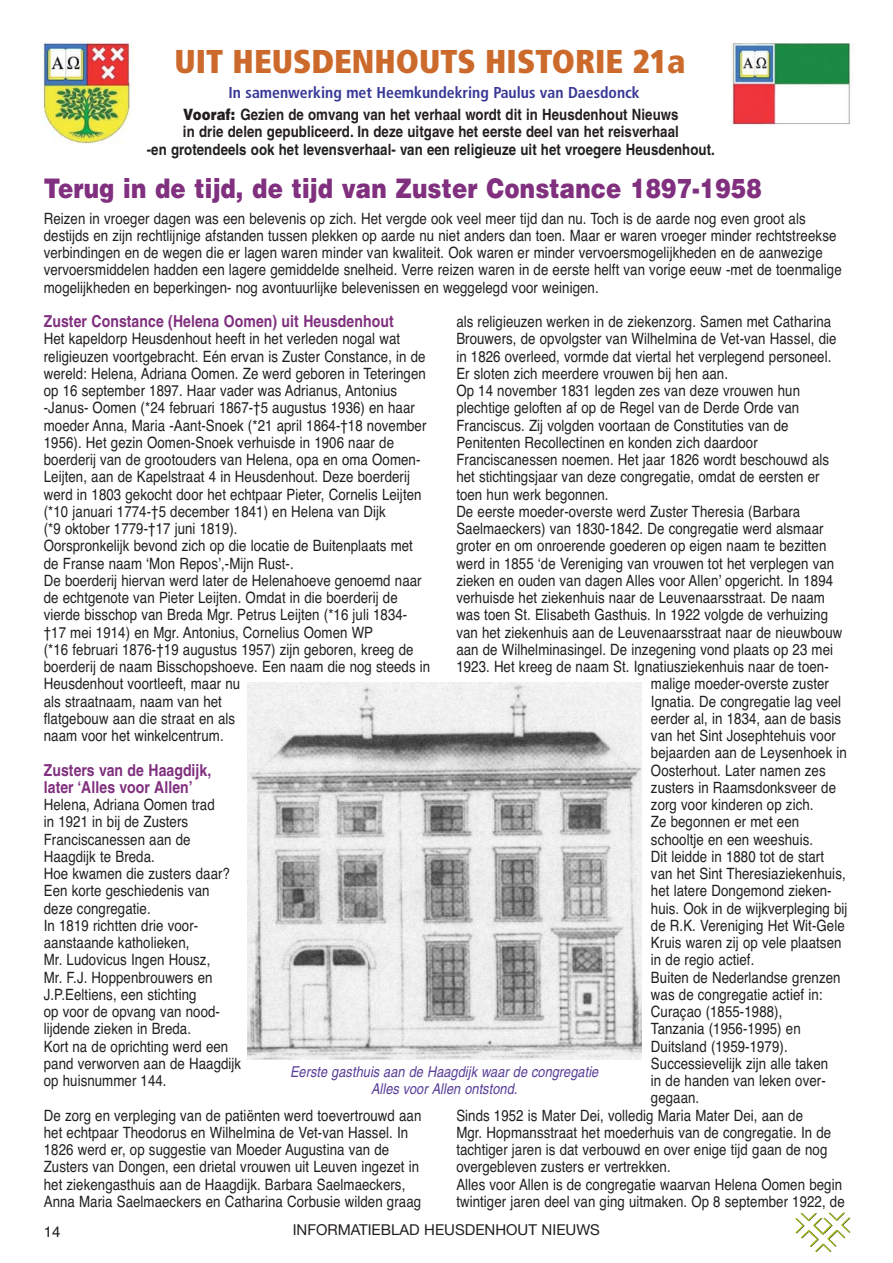
<style>
.page{position:relative;width:893px;height:1263px;background:#fff}
.page>*{position:absolute;margin:0;border:0;box-sizing:border-box;transform-origin:0 0}
.t1{font:900 condensed 33px "Frutiger";color:#cc6a2c}
.t2{font:900 27px "Helvetica";letter-spacing:.005em;color:#80307e;scale:.85 1}
.t3{font:700 16.5px/17.2px "Helvetica";letter-spacing:.005em;color:#80307e;scale:.85 1}
.t4{font:700 condensed 15.75px "Frutiger";color:#373896}
.t5{font:15.6px/17.2px "Helvetica";letter-spacing:.005em;color:#231f20;scale:.85 1}
.t6{font:700 15.6px/17.2px "Helvetica";letter-spacing:.005em;color:#231f20;text-align:center;scale:.85 1}
.t7{font:italic 15px/16.5px "Helvetica";color:#573e98;text-align:center;scale:.85 1}
.t8{font:15px "Helvetica Neue";color:#231f20}
.t9{font:15px "Helvetica";color:#231f20}
.s1{font-weight:900}
</style>
<div class="page">
<svg style="left:795px;top:1212px;width:55px;height:40px"></svg>
<img style="left:43px;top:42px;width:90px;height:102px">
<img style="left:731px;top:43px;width:122px;height:82px">
<img style="left:248px;top:683px;width:394px;height:376px">
<h1 class="t1" style="left:174px;top:49px;width:512px">UIT HEUSDENHOUTS HISTORIE 21a</h1>
<p class="t6" style="left:147px;top:107px;width:670px"><span class="s1">Vooraf:</span> Gezien de omvang van het verhaal wordt dit in Heusdenhout Nieuws<br>in drie delen gepubliceerd. In deze uitgave het eerste deel van het reisverhaal<br>-en grotendeels ook het levensverhaal- van een religieuze uit het vroegere Heusdenhout.</p>
<p class="t4" style="left:229px;top:86px;width:413px">In samenwerking met Heemkundekring Paulus van Daesdonck</p>
<h2 class="t2" style="left:44px;top:178px;width:846px">Terug in de tijd, de tijd van Zuster Constance 1897-1958</h2>
<p class="t5" style="left:44px;top:211px;width:940px">Reizen in vroeger dagen was een belevenis op zich. Het vergde ook veel meer tijd dan nu. Toch is de aarde nog even groot als destijds en zijn rechtlijnige afstanden tussen plekken op aarde nu niet anders dan toen. Maar er waren vroeger minder rechtstreekse verbindingen en de wegen die er lagen waren minder van kwaliteit. Ook waren er minder vervoersmogelijkheden en de aanwezige vervoersmiddelen hadden een lagere gemiddelde snelheid. Verre reizen waren in de eerste helft van vorige eeuw -met de toenmalige mogelijkheden en beperkingen- nog avontuurlijke belevenissen en weggelegd voor weinigen.</p>
<p class="t3" style="left:44px;top:314px;width:413px">Zuster Constance (Helena Oomen) uit Heusdenhout</p>
<p class="t5" style="left:44px;top:332px;width:456px">Het kapeldorp Heusdenhout heeft in het verleden nogal wat religieuzen voortgebracht. Eén ervan is Zuster Constance, in de wereld: Helena, Adriana Oomen. Ze werd geboren in Teteringen op 16 september 1897. Haar vader was Adrianus, Antonius -Janus- Oomen (*24 februari 1867-†5 augustus 1936) en haar moeder Anna, Maria -Aant-Snoek (*21 april 1864-†18 november 1956). Het gezin Oomen-Snoek verhuisde in 1906 naar de boerderij van de grootouders van Helena, opa en oma Oomen-Leijten, aan de Kapelstraat 4 in Heusdenhout. Deze boerderij werd in 1803 gekocht door het echtpaar Pieter, Cornelis Leijten (*10 januari 1774-†5 december 1841) en Helena van Dijk<br>(*9 oktober 1779-†17 juni 1819).<br>Oorspronkelijk bevond zich op die locatie de Buitenplaats met de Franse naam ʻMon Reposʼ,-Mijn Rust-.<br>De boerderij hiervan werd later de Helenahoeve genoemd naar de echtgenote van Pieter Leijten. Omdat in die boerderij de vierde bisschop van Breda Mgr. Petrus Leijten (*16 juli 1834- †17 mei 1914) en Mgr. Antonius, Cornelius Oomen WP<br>(*16 februari 1876-†19 augustus 1957) zijn geboren, kreeg de boerderij de naam Bisschopshoeve. Een naam die nog steeds in Heusdenhout voortleeft, maar nu<br>als straatnaam, naam van het<br>flatgebouw aan die straat en als<br>naam voor het winkelcentrum.</p>
<p class="t3" style="left:44px;top:763px;width:199px">Zusters van de Haagdijk, later ‘Alles voor Allen’</p>
<p class="t5" style="left:44px;top:797px;width:234px">Helena, Adriana Oomen trad<br>in 1921 in bij de Zusters<br>Franciscanessen aan de<br>Haagdijk te Breda.<br>Hoe kwamen die zusters daar?<br>Een korte geschiedenis van deze congregatie.<br>In 1819 richtten drie voor&shy;aanstaande katholieken,<br>Mr. Ludovicus Ingen Housz,<br>Mr. F.J. Hoppenbrouwers en<br>J.P.Eeltiens, een stichting<br>op voor de opvang van nood&shy;lijdende zieken in Breda.<br>Kort na de oprichting werd een pand verworven aan de Haagdijk op huisnummer 144.</p>
<p class="t5" style="left:44px;top:1108px;width:446px">De zorg en verpleging van de patiënten werd toevertrouwd aan het echtpaar Theodorus en Wilhelmina de Vet-van Hassel. In 1826 werd er, op suggestie van Moeder Augustina van de Zusters van Dongen, een drietal vrouwen uit Leuven ingezet in het ziekengasthuis aan de Haagdijk. Barbara Saelmaeckers, Anna Maria Saelmaeckers en Catharina Corbusie wilden graag</p>
<p class="t5" style="left:456px;top:314px;width:443px">als religieuzen werken in de ziekenzorg. Samen met Catharina</p>
<p class="t5" style="left:456px;top:332px;width:449px">Brouwers, de opvolgster van Wilhelmina de Vet-van Hassel, die</p>
<p class="t5" style="left:456px;top:349px;width:443px">in 1826 overleed, vormde dat viertal het verplegend personeel.</p>
<p class="t5" style="left:456px;top:366px;width:321px">Er sloten zich meerdere vrouwen bij hen aan.</p>
<p class="t5" style="left:456px;top:383px;width:406px">Op 14 november 1831 legden zes van deze vrouwen hun</p>
<p class="t5" style="left:456px;top:401px;width:405px">plechtige geloften af op de Regel van de Derde Orde van</p>
<p class="t5" style="left:456px;top:418px;width:392px">Franciscus. Zij volgden voortaan de Constituties van de</p>
<p class="t5" style="left:456px;top:435px;width:356px">Penitenten Recollectinen en konden zich daardoor</p>
<p class="t5" style="left:456px;top:452px;width:440px">Franciscanessen noemen. Het jaar 1826 wordt beschouwd als</p>
<p class="t5" style="left:456px;top:470px;width:429px">het stichtingsjaar van deze congregatie, omdat de eersten er</p>
<p class="t5" style="left:456px;top:487px;width:181px">toen hun werk begonnen.</p>
<p class="t5" style="left:456px;top:504px;width:406px">De eerste moeder-overste werd Zuster Theresia (Barbara</p>
<p class="t5" style="left:456px;top:522px;width:434px">Saelmaeckers) van 1830-1842. De congregatie werd alsmaar</p>
<p class="t5" style="left:456px;top:539px;width:437px">groter en om onroerende goederen op eigen naam te bezitten</p>
<p class="t5" style="left:456px;top:556px;width:446px">werd in 1855 ʻde Vereniging van vrouwen tot het verplegen van</p>
<p class="t5" style="left:456px;top:573px;width:445px">zieken en ouden van dagen Alles voor Allenʼ opgericht. In 1894</p>
<p class="t5" style="left:456px;top:591px;width:435px">verhuisde het ziekenhuis naar de Leuvenaarsstraat. De naam</p>
<p class="t5" style="left:456px;top:608px;width:439px">was toen St. Elisabeth Gasthuis. In 1922 volgde de verhuizing</p>
<p class="t5" style="left:456px;top:625px;width:456px">van het ziekenhuis aan de Leuvenaarsstraat naar de nieuwbouw</p>
<p class="t5" style="left:456px;top:642px;width:445px">aan de Wilhelminasingel. De inzegening vond plaats op 23 mei</p>
<p class="t5" style="left:456px;top:660px;width:440px">1923. Het kreeg de naam St. Ignatiusziekenhuis naar de toen-</p>
<p class="t5" style="left:651px;top:677px;width:211px">malige moeder-overste zuster</p>
<p class="t5" style="left:651px;top:694px;width:225px">Ignatia. De congregatie lag veel</p>
<p class="t5" style="left:651px;top:711px;width:225px">eerder al, in 1834, aan de basis</p>
<p class="t5" style="left:651px;top:729px;width:219px">van het Sint Josephtehuis voor</p>
<p class="t5" style="left:651px;top:746px;width:232px">bejaarden aan de Leysenhoek in</p>
<p class="t5" style="left:651px;top:763px;width:207px">Oosterhout. Later namen zes</p>
<p class="t5" style="left:651px;top:780px;width:219px">zusters in Raamsdonksveer de</p>
<p class="t5" style="left:651px;top:798px;width:193px">zorg voor kinderen op zich.</p>
<p class="t5" style="left:651px;top:815px;width:176px">Ze begonnen er met een</p>
<p class="t5" style="left:651px;top:832px;width:192px">schooltje en een weeshuis.</p>
<p class="t5" style="left:651px;top:849px;width:205px">Dit leidde in 1880 tot de start</p>
<p class="t5" style="left:651px;top:867px;width:231px">van het Sint Theresiaziekenhuis,</p>
<p class="t5" style="left:651px;top:884px;width:214px">het latere Dongemond zieken-</p>
<p class="t5" style="left:651px;top:901px;width:233px">huis. Ook in de wijkverpleging bij</p>
<p class="t5" style="left:651px;top:918px;width:229px">de R.K. Vereniging Het Wit-Gele</p>
<p class="t5" style="left:651px;top:936px;width:226px">Kruis waren zij op vele plaatsen</p>
<p class="t5" style="left:651px;top:953px;width:123px">in de regio actief.</p>
<p class="t5" style="left:651px;top:970px;width:225px">Buiten de Nederlandse grenzen</p>
<p class="t5" style="left:651px;top:987px;width:203px">was de congregatie actief in:</p>
<p class="t5" style="left:651px;top:1005px;width:156px">Curaçao (1855-1988),</p>
<p class="t5" style="left:651px;top:1022px;width:178px">Tanzania (1956-1995) en</p>
<p class="t5" style="left:651px;top:1039px;width:162px">Duitsland (1959-1979).</p>
<p class="t5" style="left:651px;top:1056px;width:210px">Successievelijk zijn alle taken</p>
<p class="t5" style="left:651px;top:1074px;width:207px">in de handen van leken over-</p>
<p class="t5" style="left:651px;top:1091px;width:58px">gegaan.</p>
<p class="t5" style="left:456px;top:1108px;width:409px">Sinds 1952 is Mater Dei, volledig Maria Mater Dei, aan de</p>
<p class="t5" style="left:456px;top:1125px;width:443px">Mgr. Hopmansstraat het moederhuis van de congregatie. In de</p>
<p class="t5" style="left:456px;top:1143px;width:438px">tachtiger jaren is dat verbouwd en over enige tijd gaan de nog</p>
<p class="t5" style="left:456px;top:1160px;width:254px">overgebleven zusters er vertrekken.</p>
<p class="t5" style="left:456px;top:1177px;width:455px">Alles voor Allen is de congregatie waarvan Helena Oomen begin</p>
<p class="t5" style="left:456px;top:1194px;width:458px">twintiger jaren deel van ging uitmaken. Op 8 september 1922, de</p>
<p class="t7" style="left:290px;top:1065px;width:367px">Eerste gasthuis aan de Haagdij k waar de congregatie<br>Alles voor Allen ontstond.</p>
<p class="t9" style="left:44px;top:1226px;width:18px">14</p>
<p class="t8" style="left:293px;top:1225px;width:309px">INFORMATIEBLAD HEUSDENHOUT NIEUWS</p>
</div>
